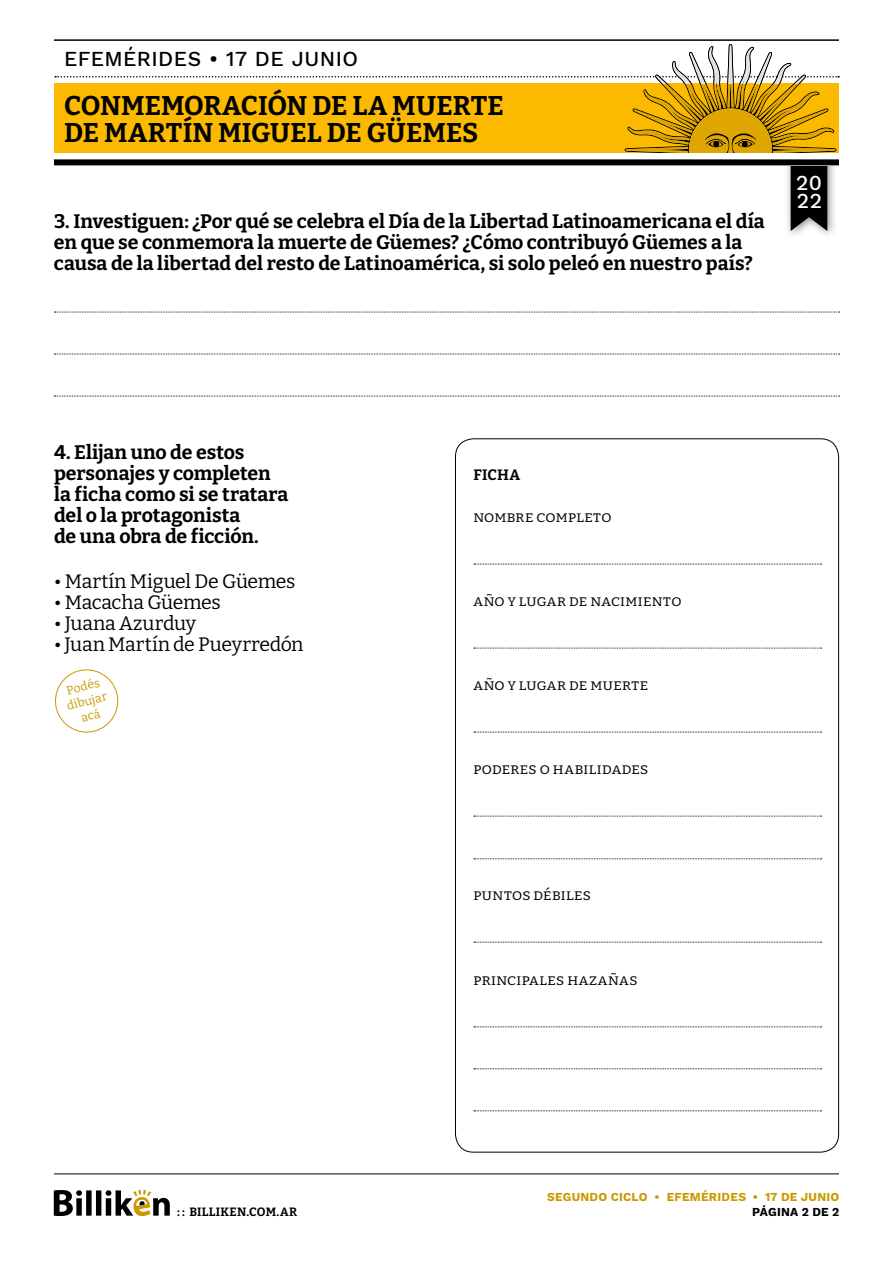
<style>
.page{position:relative;width:893px;height:1263px;background:#fff}
.page>*{position:absolute;margin:0;border:0;box-sizing:border-box;transform-origin:0 0}
.t1{font:700 27px/27px "Bitter";letter-spacing:-.005em;color:#000}
.t2{font:500 21px "Work Sans";letter-spacing:.02em;color:#000}
.t3{font:500 21px/18px "Work Sans";color:#fff}
.t4{font:700 19.5px/21px "Bitter";letter-spacing:-.01em;color:#000}
.t5{font:19.5px "Bitter";letter-spacing:-.02em;color:#000}
.t6{font:15px "Bitter";letter-spacing:.14em;color:#000}
.t7{font:700 15px "Bitter";color:#000}
.t8{font:700 12px "Work Sans";letter-spacing:.02em;color:#ca9800}
.t9{font:700 12px "Bitter";letter-spacing:.02em;color:#000}
.t10{font:12px/15px "Bitter";color:#ca9800;text-align:center}
.t11{font:700 12px "Work Sans";letter-spacing:.02em;color:#000}
</style>
<div class="page">
<svg style="left:54px;top:1190px;width:116px;height:26px"></svg>
<hr style="left:54px;top:1173px;width:785px;height:1px;background:#000">
<div style="left:784px;top:141px;width:53px;height:99px;background:#000;opacity:.45"></div>
<hr style="left:54px;top:39px;width:785px;height:2px;background:#000">
<svg style="left:55px;top:44px;width:784px;height:187px"></svg>
<svg style="left:54px;top:312px;width:785px;height:1px"></svg>
<svg style="left:54px;top:354px;width:785px;height:1px"></svg>
<svg style="left:54px;top:396px;width:785px;height:1px"></svg>
<svg style="left:55px;top:669px;width:64px;height:64px"></svg>
<svg style="left:474px;top:564px;width:348px;height:1px"></svg>
<svg style="left:474px;top:648px;width:348px;height:1px"></svg>
<svg style="left:474px;top:732px;width:348px;height:1px"></svg>
<svg style="left:474px;top:816px;width:348px;height:1px"></svg>
<svg style="left:474px;top:858px;width:348px;height:1px"></svg>
<svg style="left:474px;top:942px;width:348px;height:1px"></svg>
<svg style="left:474px;top:1026px;width:348px;height:1px"></svg>
<svg style="left:474px;top:1068px;width:348px;height:1px"></svg>
<svg style="left:474px;top:1110px;width:348px;height:1px"></svg>
<p class="t2" style="left:64px;top:43px;width:296px">EFEMÉRIDES • 17 DE JUNIO</p>
<h1 class="t1" style="left:64px;top:91px;width:441px">Conmemoración de la muerte de Martín Miguel de Güemes</h1>
<p class="t4" style="left:54px;top:211px;width:712px">3. Investiguen: ¿Por qué se celebra el Día de la Libertad Latinoamericana el día en que se conmemora la muerte de Güemes? ¿Cómo contribuyó Güemes a la causa de la libertad del resto de Latinoamérica, si solo peleó en nuestro país?</p>
<p class="t3" style="left:796px;top:173px;width:27px">20<br>22</p>
<p class="t4" style="left:54px;top:442px;width:236px">4. Elijan uno de estos personajes y completen la ficha como si se tratara del o la protagonista<br>de una obra de ficción.</p>
<p class="t5" style="left:54px;top:569px;width:243px">• Martín Miguel De Güemes</p>
<p class="t5" style="left:54px;top:590px;width:168px">• Macacha Güemes</p>
<p class="t5" style="left:54px;top:611px;width:144px">• Juana Azurduy</p>
<p class="t5" style="left:54px;top:632px;width:251px">• Juan Martín de Pueyrredón</p>
<p class="t10" style="left:61px;top:684px;width:45px;rotate:-15deg">Podés dibujar acá</p>
<p class="t7" style="left:473px;top:466px;width:48px">FICHA</p>
<p class="t6" style="left:473px;top:508px;width:139px">nombre completo</p>
<p class="t6" style="left:473px;top:592px;width:210px">año y lugar de nacimiento</p>
<p class="t6" style="left:473px;top:676px;width:176px">año y lugar de muerte</p>
<p class="t6" style="left:473px;top:760px;width:176px">poderes o habilidades</p>
<p class="t6" style="left:473px;top:886px;width:119px">puntos débiles</p>
<p class="t6" style="left:473px;top:970px;width:165px">principales hazañas</p>
<p class="t9" style="left:177px;top:1204px;width:121px">: : BILLIKEN.COM.AR</p>
<p class="t8" style="left:547px;top:1187px;width:270px">SEGUNDO CICLO • EFEMÉRIDES • 17 DE JUNIO</p>
<p class="t11" style="left:752px;top:1202px;width:89px">PÁGINA 2 DE 2</p>
</div>
